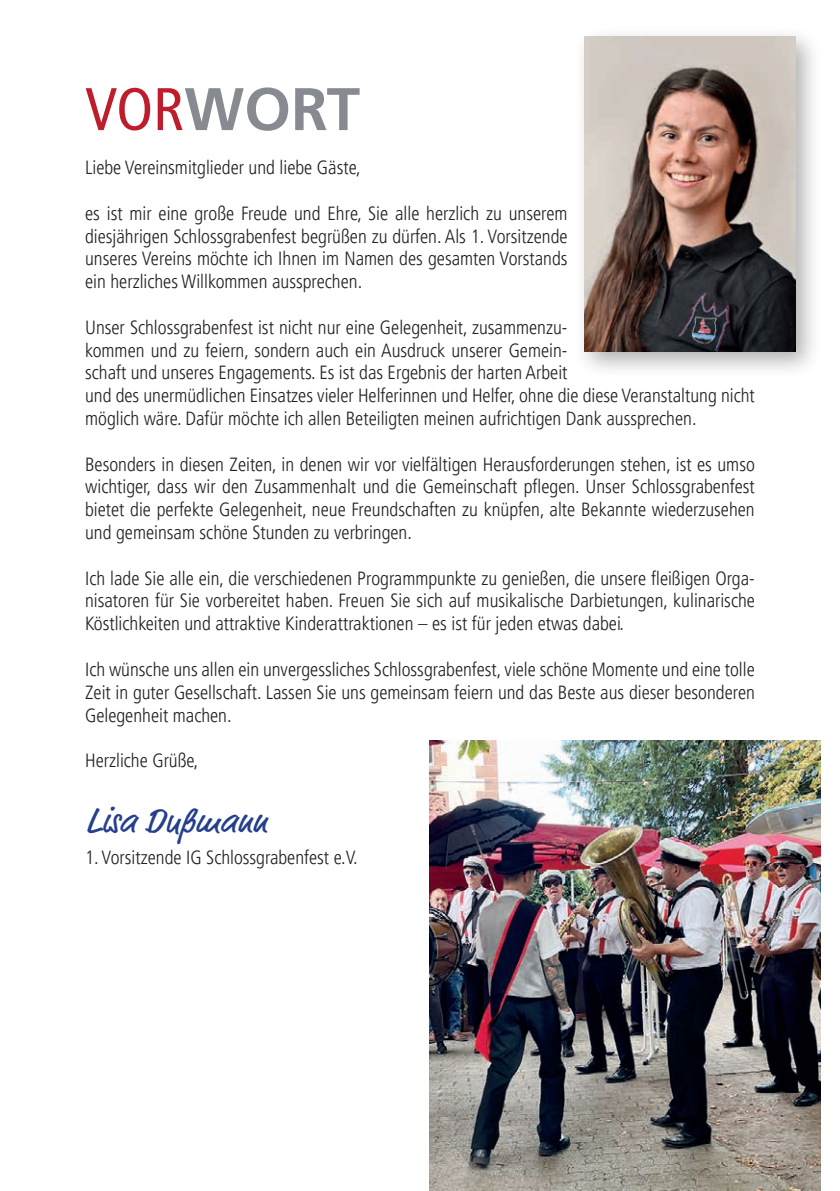
<style>
.page{position:relative;width:840px;height:1191px;background:#fff}
.page>*{position:absolute;margin:0;border:0;box-sizing:border-box;transform-origin:0 0}
.t1{font:700 60px "Frutiger LT Pro";color:#878a91}
.t2{font:36px "Market Pro";color:#253f8e}
.t3{font:300 condensed 19px/22.8px "Frutiger LT Pro";color:#231f20;text-align:justify}
.s1{font-weight:400;font-stretch:condensed;color:#be1d2c}
</style>
<div class="page">
<img style="left:429px;top:740px;width:392px;height:451px">
<div style="left:573px;top:26px;width:248px;height:353px;background:#231f20;opacity:.35"></div>
<img style="left:584px;top:37px;width:210px;height:314px">
<p class="t1" style="left:85px;top:73px;width:276px"><span class="s1">VOR</span>WORT</p>
<p class="t3" style="left:85px;top:156px;width:277px">Liebe Vereinsmitglieder und liebe Gäste,</p>
<p class="t3" style="left:85px;top:202px;width:483px">es ist mir eine große Freude und Ehre, Sie alle herzlich zu unserem diesjährigen Schlossgrabenfest begrüßen zu dürfen. Als 1. Vorsitzende unseres Vereins möchte ich Ihnen im Namen des gesamten Vorstands ein herzliches Willkommen aussprechen.</p>
<p class="t3" style="left:85px;top:316px;width:670px;text-align:left">Unser Schlossgrabenfest ist nicht nur eine Gelegenheit, zusammenzu-<br>kommen und zu feiern, sondern auch ein Ausdruck unserer Gemein-<br>schaft und unseres Engagements. Es ist das Ergebnis der harten Arbeit<br>und des unermüdlichen Einsatzes vieler Helferinnen und Helfer, ohne die diese Veranstaltung nicht möglich wäre. Dafür möchte ich allen Beteiligten meinen aufrichtigen Dank aussprechen.</p>
<p class="t3" style="left:85px;top:453px;width:670px">Besonders in diesen Zeiten, in denen wir vor vielfältigen Herausforderungen stehen, ist es umso wichtiger, dass wir den Zusammenhalt und die Gemeinschaft pflegen. Unser Schlossgrabenfest bietet die perfekte Gelegenheit, neue Freundschaften zu knüpfen, alte Bekannte wiederzusehen und gemeinsam schöne Stunden zu verbringen.</p>
<p class="t3" style="left:85px;top:567px;width:671px">Ich lade Sie alle ein, die verschiedenen Programmpunkte zu genießen, die unsere fleißigen Orga&shy;nisatoren für Sie vorbereitet haben. Freuen Sie sich auf musikalische Darbietungen, kulinarische Köstlichkeiten und attraktive Kinderattraktionen – es ist für jeden etwas dabei.</p>
<p class="t3" style="left:85px;top:658px;width:671px">Ich wünsche uns allen ein unvergessliches Schlossgrabenfest, viele schöne Momente und eine tolle Zeit in guter Gesellschaft. Lassen Sie uns gemeinsam feiern und das Beste aus dieser besonderen Gelegenheit machen.</p>
<p class="t3" style="left:85px;top:749px;width:115px">Herzliche Grüße,</p>
<p class="t2" style="left:85px;top:796px;width:184px">Lisa Dußmann</p>
<p class="t3" style="left:85px;top:846px;width:274px">1. Vorsitzende IG Schlossgrabenfest e.V.</p>
</div>
